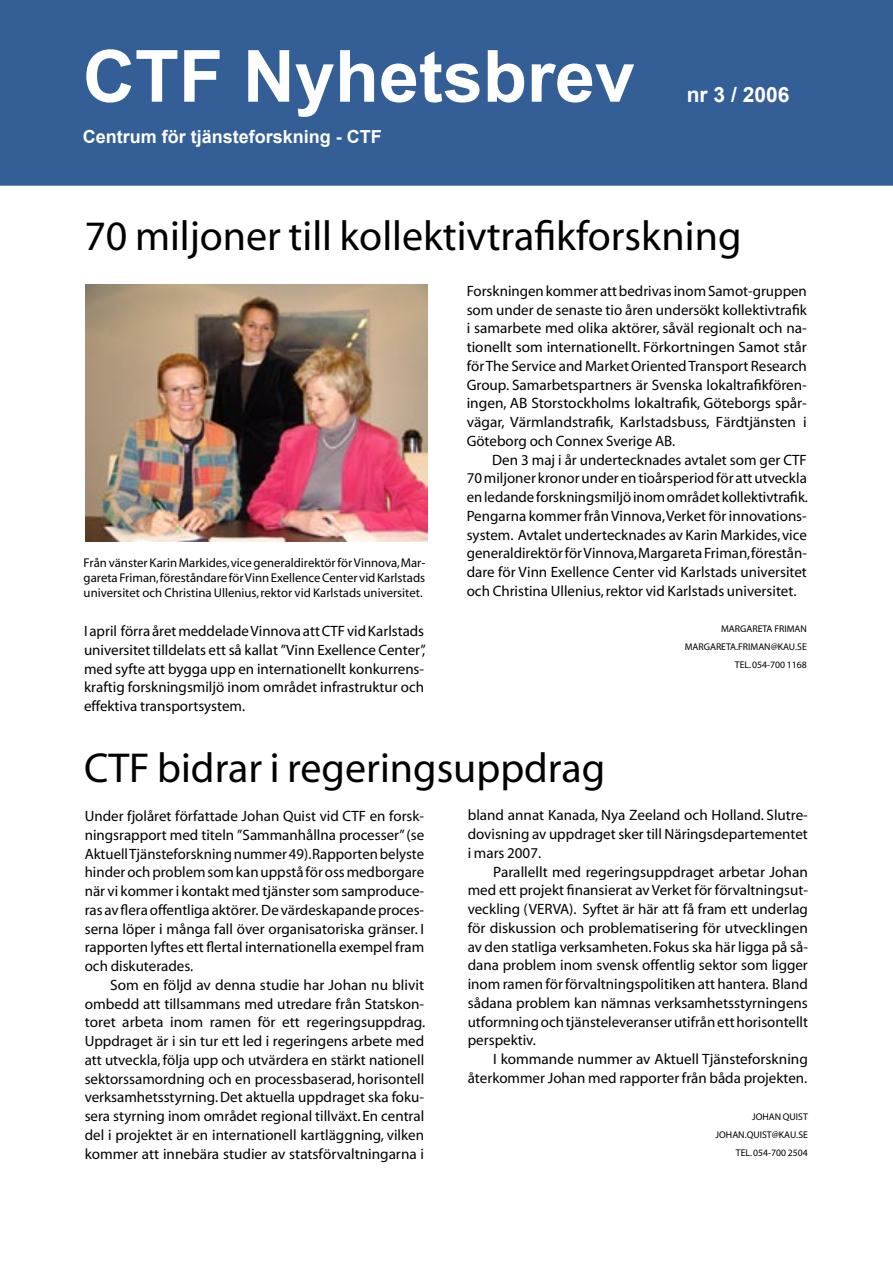
<style>
.page{position:relative;width:893px;height:1263px;background:#fff}
.page>*{position:absolute;margin:0;border:0;box-sizing:border-box;transform-origin:0 0}
.t1{font:700 72px "Arial";color:#fff}
.Rubrik{font:42px "Janson Text";color:#000}
.t2{font:700 21px "Arial";color:#fff}
.t3{font:700 18px "Arial";color:#fff}
.Brödtext{font:15px/18.8px "Janson Text";color:#000;text-align:justify}
.Brödtext_utan_indrag{font:15px/18.8px "Janson Text";color:#000;text-align:justify}
.Foto{font:300 12.75px/15.3px "Helvetica Neue";color:#000;text-align:justify}
.Författare{font:900 condensed 9.75px "Helvetica Neue";color:#000}
</style>
<div class="page">
<div style="left:0;top:0;width:893px;height:186px;background:#335f96"></div>
<img style="left:86px;top:285px;width:341px;height:256px">
<p class="t1" style="left:83px;top:29px;width:554px">CTF Nyhetsbrev</p>
<p class="t3" style="left:83px;top:125px;width:301px">Centrum för tjänsteforskning - CTF</p>
<p class="t2" style="left:687px;top:80px;width:104px">nr 3 / 2006</p>
<p class="Rubrik" style="left:84px;top:215px;width:659px">70 miljoner till kollektivtrafikforskning</p>
<p class="Foto" style="left:84px;top:555px;width:343px">Från vänster Karin Markides, vice generaldirektör för Vinnova, Mar&shy;gareta Friman, föreståndare för Vinn Exellence Center vid Karlstads universitet och Christina Ullenius, rektor vid Karlstads universitet.</p>
<p class="Brödtext_utan_indrag" style="left:84px;top:622px;width:343px">I april förra året meddelade Vinnova att CTF vid Karlstads universitet tilldelats ett så kallat ”Vinn Exellence Center”, med syfte att bygga upp en internationellt konkurrens&shy;kraftig forskningsmiljö inom området infrastruktur och effektiva transportsystem.</p>
<p class="Brödtext_utan_indrag" style="left:467px;top:282px;width:342px">Forskningen kommer att bedrivas inom Samot-gruppen som under de senaste tio åren undersökt kollektivtrafik i samarbete med olika aktörer, såväl regionalt och na&shy;tionellt som internationellt. Förkortningen Samot står för The Service and Market Oriented Transport Research Group. Samarbetspartners är Svenska lokaltrafikfören&shy;ingen, AB Storstockholms lokaltrafik, Göteborgs spår&shy;vägar, Värmlandstrafik, Karlstadsbuss, Färdtjänsten i Göteborg och Connex Sverige AB.</p>
<p class="Brödtext" style="left:467px;top:451px;width:343px;text-indent:26px">Den 3 maj i år undertecknades avtalet som ger CTF 70 miljoner kronor under en tioårsperiod för att utveckla en ledande forskningsmiljö inom området kollektivtrafik.<br>Pengarna kommer från Vinnova, Verket för innovations&shy;system. Avtalet undertecknades av Karin Markides, vice generaldirektör för Vinnova, Margareta Friman, förestån&shy;dare för Vinn Exellence Center vid Karlstads universitet och Christina Ullenius, rektor vid Karlstads universitet.</p>
<p class="Författare" style="left:721px;top:624px;width:87px">MARGARETA FRIMAN</p>
<p class="Författare" style="left:685px;top:642px;width:124px">MARGARETA.FRIMAN@KAU.SE</p>
<p class="Författare" style="left:735px;top:660px;width:74px">TEL. 054-700 1168</p>
<p class="Rubrik" style="left:84px;top:747px;width:523px">CTF bidrar i regeringsuppdrag</p>
<p class="Brödtext_utan_indrag" style="left:85px;top:807px;width:341px">Under fjolåret författade Johan Quist vid CTF en forsk&shy;ningsrapport med titeln ”Sammanhållna processer” (se Aktuell Tjänsteforskning nummer 49).Rapporten belyste hinder och problem som kan uppstå för oss medborgare när vi kommer i kontakt med tjänster som samproduce&shy;ras av flera offentliga aktörer. De värdeskapande proces&shy;serna löper i många fall över organisatoriska gränser. I rapporten lyftes ett flertal internationella exempel fram och diskuterades.</p>
<p class="Brödtext" style="left:85px;top:976px;width:342px;text-indent:26px">Som en följd av denna studie har Johan nu blivit ombedd att tillsammans med utredare från Statskon&shy;toret arbeta inom ramen för ett regeringsuppdrag.<br>Uppdraget är i sin tur ett led i regeringens arbete med att utveckla, följa upp och utvärdera en stärkt nationell sektorssamordning och en processbaserad, horisontell verksamhetsstyrning. Det aktuella uppdraget ska foku&shy;sera styrning inom området regional tillväxt. En central del i projektet är en internationell kartläggning, vilken kommer att innebära studier av statsförvaltningarna i</p>
<p class="Brödtext" style="left:468px;top:806px;width:342px">bland annat Kanada, Nya Zeeland och Holland. Slutre&shy;dovisning av uppdraget sker till Näringsdepartementet i mars 2007.</p>
<p class="Brödtext" style="left:468px;top:863px;width:342px;text-indent:26px">Parallellt med regeringsuppdraget arbetar Johan med ett projekt finansierat av Verket för förvaltningsut&shy;veckling (VERVA). Syftet är här att få fram ett underlag för diskussion och problematisering för utvecklingen av den statliga verksamheten. Fokus ska här ligga på så&shy;dana problem inom svensk offentlig sektor som ligger inom ramen för förvaltningspolitiken att hantera. Bland sådana problem kan nämnas verksamhetsstyrningens utformning och tjänsteleveranser utifrån ett horisontellt perspektiv.</p>
<p class="Brödtext" style="left:468px;top:1050px;width:342px;text-align:right">I kommande nummer av Aktuell Tjänsteforskning återkommer Johan med rapporter från båda projekten.</p>
<p class="Författare" style="left:752px;top:1111px;width:57px">JOHAN QUIST</p>
<p class="Författare" style="left:716px;top:1129px;width:94px">JOHAN.QUIST@KAU.SE</p>
<p class="Författare" style="left:736px;top:1148px;width:74px">TEL. 054-700 2504</p>
</div>
